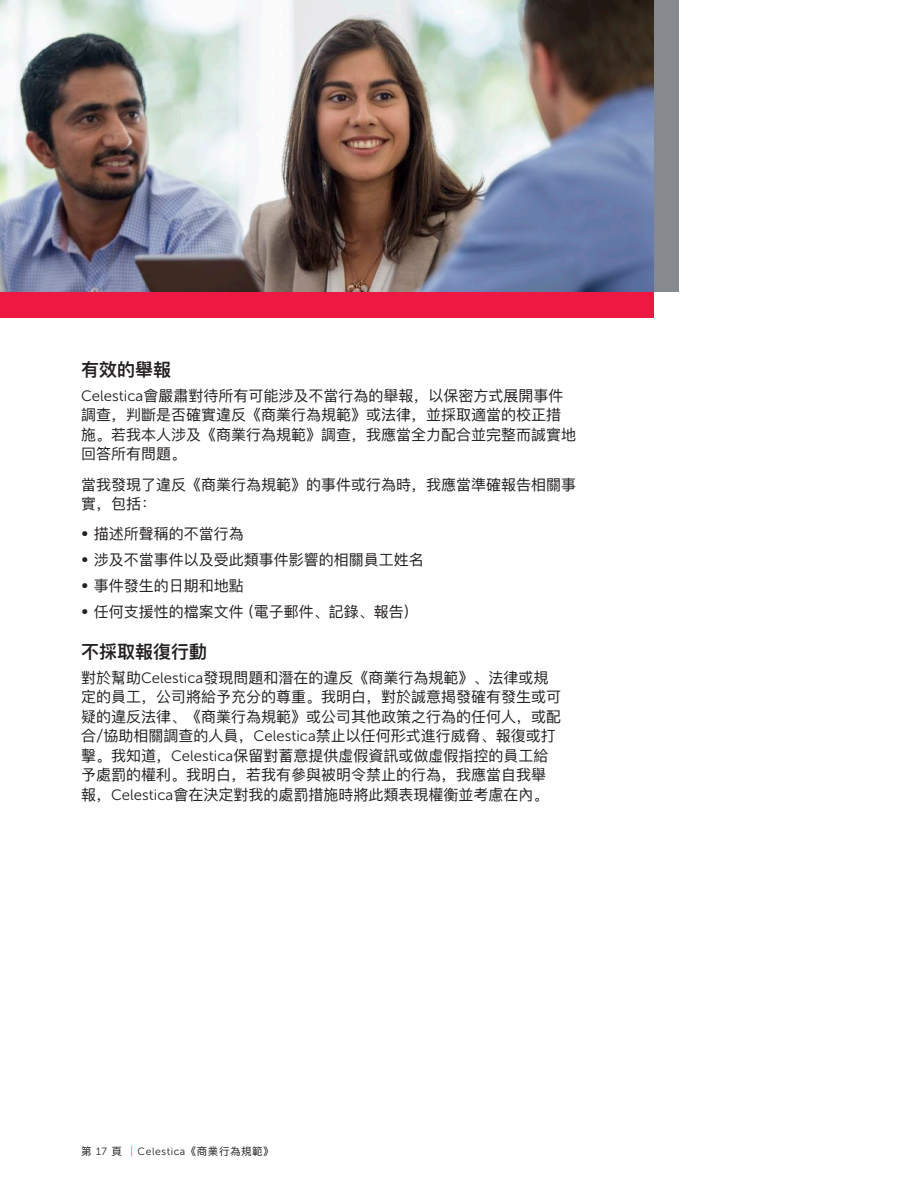
<style>
.page{position:relative;width:918px;height:1188px;background:#fff}
.page>*{position:absolute;margin:0;border:0;box-sizing:border-box;transform-origin:0 0}
.body_heads{font:600 18px "Ping Fang SC";color:#231f20}
.body{font:15px/19.5px "Ping Fang SC";color:#231f20}
.t1{font:10.5px "Museo Sans 300";letter-spacing:.05em;color:#231f20}
.s1{font-family:"Museo Sans 300"}
.s2{font-family:"Ping Fang SC"}
.s3{font-family:"Ping Fang SC";color:#ed1943}
</style>
<div class="page">
<div style="left:0;top:292px;width:653px;height:26px;background:#ed1943"></div>
<div style="left:653px;top:0;width:26px;height:292px;background:#868a8e"></div>
<img style="left:0;top:0;width:653px;height:292px">
<p class="body_heads" style="left:81px;top:358px;width:91px">有效的舉報</p>
<p class="body" style="left:81px;top:386px;width:496px"><span class="s1">Celestica</span>會嚴肅對待所有可能涉及不當行為的舉報，以保密方式展開事件調查，判斷是否確實違反《商業行為規範》或法律，並採取適當的校正措施。若我本人涉及《商業行為規範》調查，我應當全力配合並完整而誠實地回答所有問題。</p>
<p class="body" style="left:81px;top:474px;width:496px">當我發現了違反《商業行為規範》的事件或行為時，我應當準確報告相關事實，包括：</p>
<p class="body" style="left:81px;top:524px;width:164px">• 描述所聲稱的不當行為</p>
<p class="body" style="left:81px;top:550px;width:344px">• 涉及不當事件以及受此類事件影響的相關員工姓名</p>
<p class="body" style="left:81px;top:576px;width:164px">• 事件發生的日期和地點</p>
<p class="body" style="left:81px;top:602px;width:329px">• 任何支援性的檔案文件 (電子郵件、記錄、報告)</p>
<p class="body_heads" style="left:81px;top:640px;width:127px">不採取報復行動</p>
<p class="body" style="left:81px;top:667px;width:481px">對於幫助<span class="s1">Celestica</span>發現問題和潛在的違反《商業行為規範》、法律或規定的員工，公司將給予充分的尊重。我明白，對於誠意揭發確有發生或可疑的違反法律、《商業行為規範》或公司其他政策之行為的任何人，或配合/協助相關調查的人員，<span class="s1">Celestica</span>禁止以任何形式進行威脅、報復或打擊。我知道，<span class="s1">Celestica</span>保留對蓄意提供虛假資訊或做虛假指控的員工給予處罰的權利。我明白，若我有參與被明令禁止的行為，我應當自我舉報，<span class="s1">Celestica</span>會在決定對我的處罰措施時將此類表現權衡並考慮在內。</p>
<p class="t1" style="left:81px;top:1146px;width:194px"><span class="s2">第</span> 17 <span class="s2">頁</span> <span class="s3">│</span>Celestica<span class="s2">《商業行為規範》</span></p>
</div>
